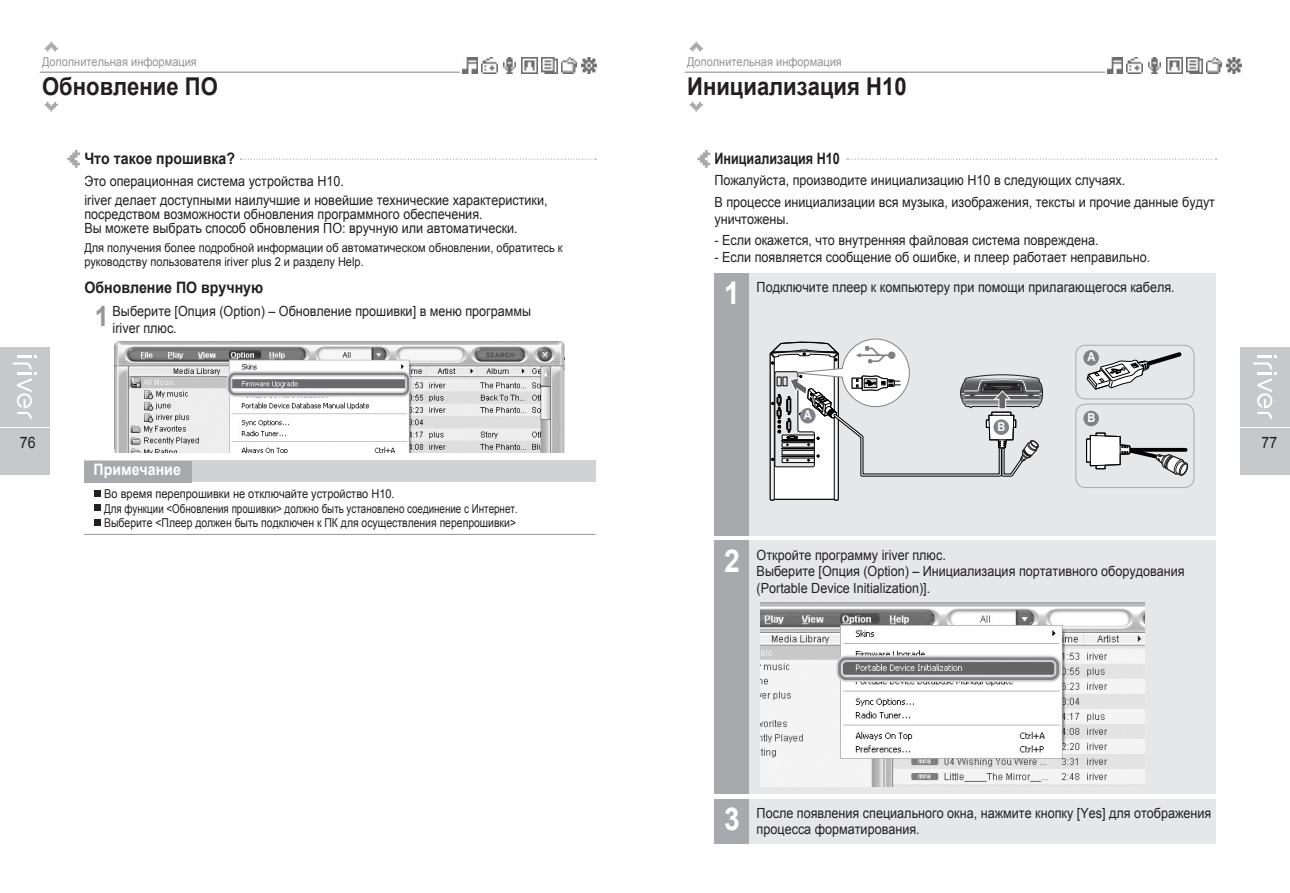
<style>
.page{position:relative;width:1290px;height:893px;background:#fff}
.page>*{position:absolute;margin:0;border:0;box-sizing:border-box;transform-origin:0 0}
.t1{font:700 31.5px "Arial";color:#fff;scale:.9 1}
.t2{font:700 24.5px "Arial";color:#231f20;scale:.9 1}
.t3{font:700 15.75px "Arial";color:#231f20;scale:.9 1}
.t4{font:700 15.75px "Arial";color:#231f20;scale:.8 1}
.t5{font:700 15.75px "Arial";color:#fff;scale:.9 1}
.t6{font:15.75px "Arial";color:#231f20;scale:.9 1}
.t7{font:14px/16.8px "Arial";color:#231f20;scale:.9 1}
.t8{font:12.25px/14.7px "Arial";color:#231f20;scale:.9 1}
.t9{font:12.25px "Arial";color:#939598;scale:.9 1}
.t10{font:700 12.25px "Arial";color:#fff;scale:.9 1}
</style>
<div class="page">
<svg style="left:45px;top:42px;width:13px;height:9px"></svg>
<svg style="left:45px;top:102px;width:13px;height:9px"></svg>
<hr style="left:40px;top:72px;width:420px;height:1px;background:#808285">
<img style="left:462px;top:57px;width:16px;height:16px">
<img style="left:482px;top:57px;width:16px;height:16px">
<img style="left:503px;top:57px;width:13px;height:16px">
<img style="left:521px;top:57px;width:16px;height:16px">
<img style="left:541px;top:57px;width:16px;height:16px">
<img style="left:561px;top:57px;width:16px;height:16px">
<img style="left:581px;top:57px;width:16px;height:16px">
<div style="left:0;top:347px;width:50px;height:80px;background:#c7c8ca"></div>
<svg style="left:13px;top:355px;width:24px;height:64px"></svg>
<div style="left:0;top:428px;width:50px;height:47px;background:#c7c8ca"></div>
<svg style="left:690px;top:42px;width:13px;height:9px"></svg>
<svg style="left:690px;top:102px;width:13px;height:9px"></svg>
<hr style="left:685px;top:72px;width:420px;height:1px;background:#808285">
<div style="left:1240px;top:347px;width:50px;height:80px;background:#c7c8ca"></div>
<svg style="left:1253px;top:355px;width:24px;height:64px"></svg>
<div style="left:1240px;top:428px;width:50px;height:47px;background:#c7c8ca"></div>
<img style="left:1107px;top:57px;width:16px;height:16px">
<img style="left:1127px;top:57px;width:15px;height:16px">
<img style="left:1148px;top:57px;width:13px;height:16px">
<img style="left:1166px;top:57px;width:16px;height:16px">
<img style="left:1186px;top:57px;width:16px;height:16px">
<img style="left:1206px;top:57px;width:16px;height:16px">
<img style="left:1226px;top:57px;width:16px;height:16px">
<svg style="left:240px;top:159px;width:356px;height:1px"></svg>
<svg style="left:67px;top:150px;width:13px;height:18px"></svg>
<img style="left:115px;top:342px;width:449px;height:110px">
<div style="left:227px;top:371px;width:184px;height:26px;border:5px solid #d1d2d4;border-radius:6px"></div>
<div style="left:228px;top:373px;width:181px;height:22px;border:2px solid #808285;border-radius:6px"></div>
<div style="left:84px;top:460px;width:511px;height:22px;background:#d1d2d4"></div>
<svg style="left:94px;top:490px;width:6px;height:6px"></svg>
<svg style="left:94px;top:505px;width:6px;height:6px"></svg>
<svg style="left:94px;top:520px;width:6px;height:6px"></svg>
<hr style="left:84px;top:534px;width:511px;height:1px;background:#939598">
<div style="left:714px;top:273px;width:501px;height:263px;background:#e6e7e9"></div>
<div style="left:714px;top:273px;width:35px;height:263px;background:#a8a9ad"></div>
<div style="left:714px;top:541px;width:501px;height:253px;background:#e6e7e9"></div>
<div style="left:714px;top:541px;width:35px;height:253px;background:#a8a9ad"></div>
<div style="left:714px;top:799px;width:501px;height:44px;background:#e6e7e9"></div>
<div style="left:714px;top:799px;width:35px;height:44px;background:#a8a9ad"></div>
<svg style="left:847px;top:159px;width:369px;height:1px"></svg>
<svg style="left:697px;top:150px;width:13px;height:18px"></svg>
<svg style="left:1075px;top:344px;width:120px;height:144px"></svg>
<div style="left:1083px;top:411px;width:16px;height:15px;background:#808285;border-radius:50%"></div>
<svg style="left:769px;top:338px;width:274px;height:163px"></svg>
<div style="left:800px;top:408px;width:15px;height:15px;background:#808285;border-radius:50%"></div>
<div style="left:993px;top:419px;width:16px;height:16px;background:#808285;border-radius:50%"></div>
<img style="left:761px;top:602px;width:384px;height:185px">
<div style="left:836px;top:656px;width:225px;height:26px;border:6px solid #d1d2d4;border-radius:7px"></div>
<div style="left:838px;top:657px;width:221px;height:23px;border:3px solid #808285;border-radius:7px"></div>
<div style="left:84px;top:461px;width:107px;height:22px;background:#a8a9ad"></div>
<p class="t9" style="left:42px;top:54px;width:173px">Дополнительная информация</p>
<h2 class="t2" style="left:42px;top:71px;width:197px">Обновление ПО</h2>
<p class="t3" style="left:84px;top:148px;width:169px">Что такое прошивка?</p>
<p class="t7" style="left:84px;top:172px;width:516px;line-height:18.9px">Это операционная система устройства H10.<br>iriver делает доступными наилучшие и новейшие технические характеристики,</p>
<p class="t7" style="left:84px;top:208px;width:483px;line-height:14px">посредством возможности обновления программного обеспечения.<br>Вы можете выбрать способ обновления ПО: вручную или автоматически.</p>
<p class="t8" style="left:84px;top:241px;width:533px;line-height:14px">Для получения более подробной информации об автоматическом обновлении, обратитесь к руководству пользователя iriver plus 2 и разделу Help.</p>
<p class="t3" style="left:84px;top:277px;width:200px">Обновление ПО вручную</p>
<p class="t7" style="left:95px;top:303px;width:486px;text-indent:18px">Выберите [Опция (Option) – Обновление прошивки] в меню программы<br><sup>1</sup> iriver плюс.</p>
<p class="t9" style="left:687px;top:54px;width:173px">Дополнительная информация</p>
<h2 class="t2" style="left:687px;top:71px;width:245px">Инициализация H10</h2>
<p class="t4" style="left:714px;top:148px;width:158px">Инициализация H10</p>
<p class="t7" style="left:714px;top:169px;width:558px;line-height:21.7px">Пожалуйста, производите инициализацию H10 в следующих случаях.<br>В процессе инициализации вся музыка, изображения, тексты и прочие данные будут</p>
<p class="t7" style="left:714px;top:210px;width:84px">уничтожены.</p>
<p class="t7" style="left:714px;top:232px;width:428px">- Если окажется, что внутренняя файловая система повреждена.</p>
<p class="t7" style="left:756px;top:243px;width:466px;line-height:29.6px;text-indent:-42px">- Если появляется сообщение об ошибке, и плеер работает неправильно.<br>Подключите плеер к компьютеру при помощи прилагающегося кабеля.</p>
<h1 class="t1" style="left:724px;top:273px;width:19px">1</h1>
<p class="t10" style="left:1087px;top:349px;width:10px">A</p>
<p class="t10" style="left:804px;top:407px;width:10px">A</p>
<p class="t10" style="left:1087px;top:410px;width:10px">B</p>
<p class="t10" style="left:997px;top:418px;width:10px">B</p>
<p class="t6" style="left:20px;top:432px;width:19px">76</p>
<p class="t6" style="left:1261px;top:432px;width:19px">77</p>
<p class="t5" style="left:94px;top:459px;width:98px">Примечание</p>
<p class="t8" style="left:104px;top:486px;width:461px">Во время перепрошивки не отключайте устройство H10.<br>Для функции &lt;Обновления прошивки&gt; должно быть установлено соединение с Интернет.<br>Выберите &lt;Плеер должен быть подключен к ПК для осуществления перепрошивки&gt;</p>
<h1 class="t1" style="left:724px;top:540px;width:19px">2</h1>
<p class="t7" style="left:756px;top:546px;width:477px">Откройте программу iriver плюс.<br>Выберите [Опция (Option) – Инициализация портативного оборудования (Portable Device Initialization)].</p>
<h1 class="t1" style="left:724px;top:798px;width:19px">3</h1>
<p class="t7" style="left:756px;top:804px;width:507px">После появления специального окна, нажмите кнопку [Yes] для отображения</p>
<p class="t7" style="left:756px;top:821px;width:183px">процесса форматирования.</p>
</div>
